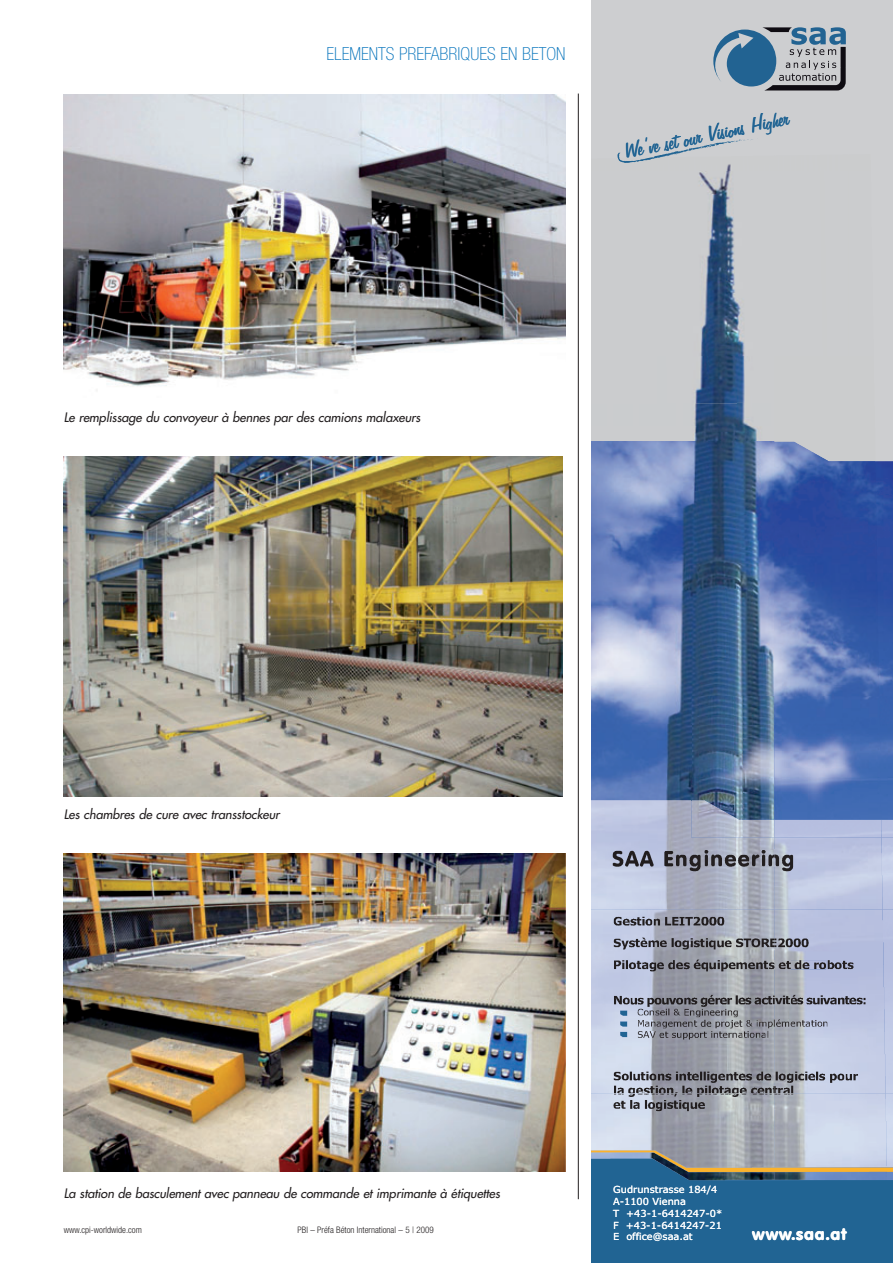
<style>
.page{position:relative;width:893px;height:1263px;background:#fff}
.page>*{position:absolute;margin:0;border:0;box-sizing:border-box;transform-origin:0 0}
.t1{font:25.05px "Freehand 575 BT Regular B+T42+HYXHPX";color:#216493}
.t2{font:100 condensed 18px "Helvetica Neue";color:#0372bb}
.t3{font:16.65px "VAG Rounded BT Regular+T42+FKFTEF";letter-spacing:.05em;color:#fff}
.t4{font:italic 12.75px "Futura";letter-spacing:-.005em;color:#231f20}
.t5{font:9.75px "Verdana+T42+OUOGAD";color:#fff}
.t6{font:300 condensed 9px "Helvetica Neue";color:#231f20}
</style>
<div class="page">
<img style="left:64px;top:94px;width:502px;height:297px">
<img style="left:64px;top:853px;width:502px;height:319px">
<img style="left:64px;top:456px;width:498px;height:341px">
<div style="left:591px;top:0;width:302px;height:589px;background:#cdced0"></div>
<img style="left:591px;top:461px;width:302px;height:565px">
<div style="left:591px;top:1167px;width:302px;height:96px;background:#216493"></div>
<svg style="left:617px;top:139px;width:136px;height:17px"></svg>
<svg style="left:620px;top:1010px;width:7px;height:16px"></svg>
<img style="left:591px;top:156px;width:183px;height:569px">
<svg style="left:713px;top:27px;width:133px;height:64px"></svg>
<img style="left:774px;top:461px;width:103px;height:79px">
<svg style="left:591px;top:401px;width:237px;height:60px"></svg>
<img style="left:691px;top:696px;width:202px;height:124px">
<img style="left:774px;top:540px;width:105px;height:156px">
<img style="left:591px;top:725px;width:100px;height:75px">
<img style="left:591px;top:800px;width:183px;height:109px">
<img style="left:774px;top:820px;width:119px;height:18px">
<img style="left:883px;top:838px;width:10px;height:71px">
<img style="left:774px;top:838px;width:109px;height:71px">
<svg style="left:746px;top:1019px;width:28px;height:7px"></svg>
<img style="left:638px;top:1019px;width:104px;height:7px">
<img style="left:663px;top:1025px;width:79px;height:1px">
<img style="left:638px;top:1022px;width:23px;height:4px">
<img style="left:680px;top:1009px;width:58px;height:8px">
<img style="left:684px;top:1014px;width:54px;height:3px">
<img style="left:637px;top:1008px;width:43px;height:7px">
<img style="left:638px;top:1013px;width:42px;height:2px">
<img style="left:684px;top:995px;width:88px;height:7px">
<img style="left:683px;top:1002px;width:89px;height:5px">
<img style="left:630px;top:997px;width:53px;height:10px">
<img style="left:614px;top:996px;width:16px;height:9px">
<svg style="left:768px;top:961px;width:6px;height:8px"></svg>
<img style="left:642px;top:959px;width:126px;height:9px">
<img style="left:642px;top:968px;width:126px;height:4px">
<img style="left:614px;top:960px;width:27px;height:3px">
<img style="left:614px;top:963px;width:27px;height:6px">
<img style="left:682px;top:938px;width:92px;height:12px">
<img style="left:706px;top:944px;width:68px;height:6px">
<img style="left:682px;top:942px;width:23px;height:8px">
<img style="left:640px;top:937px;width:42px;height:6px">
<img style="left:640px;top:943px;width:42px;height:4px">
<img style="left:614px;top:938px;width:26px;height:4px">
<img style="left:614px;top:942px;width:26px;height:8px">
<img style="left:654px;top:916px;width:70px;height:7px">
<img style="left:654px;top:923px;width:70px;height:3px">
<img style="left:614px;top:916px;width:38px;height:6px">
<img style="left:614px;top:922px;width:38px;height:4px">
<img style="left:591px;top:1026px;width:183px;height:127px">
<img style="left:885px;top:909px;width:8px;height:185px">
<img style="left:774px;top:909px;width:111px;height:185px">
<img style="left:591px;top:1153px;width:183px;height:27px">
<img style="left:655px;top:1100px;width:50px;height:11px">
<img style="left:656px;top:1107px;width:49px;height:4px">
<img style="left:625px;top:1100px;width:30px;height:9px">
<img style="left:630px;top:1103px;width:25px;height:6px">
<svg style="left:613px;top:1100px;width:12px;height:9px"></svg>
<img style="left:667px;top:1094px;width:107px;height:3px">
<img style="left:614px;top:1094px;width:51px;height:3px">
<img style="left:774px;top:1172px;width:113px;height:8px">
<img style="left:774px;top:1094px;width:113px;height:73px">
<hr style="left:578px;top:94px;width:1px;height:1105px;background:#231f20">
<h2 class="t2" style="left:327px;top:47px;width:241px">ELEMENTS PREFABRIQUES EN BETON</h2>
<h1 class="t1" style="left:621px;top:136px;width:169px;rotate:-12deg">We’ve set our Visions Higher</h1>
<p class="t4" style="left:64px;top:411px;width:360px">Le remplissage du convoyeur à bennes par des camions malaxeurs</p>
<p class="t4" style="left:64px;top:807px;width:220px">Les chambres de cure avec transstockeur</p>
<p class="t4" style="left:64px;top:1187px;width:440px">La station de basculement avec panneau de commande et imprimante à étiquettes</p>
<p class="t6" style="left:64px;top:1226px;width:80px">www.cpi-worldwide.com</p>
<p class="t6" style="left:298px;top:1226px;width:138px">PBI – Préfa Béton International – 5 | 2009</p>
<p class="t5" style="left:613px;top:1186px;width:106px">Gudrunstrasse 184/4</p>
<p class="t5" style="left:613px;top:1197px;width:74px">A-1100 Vienna</p>
<p class="t5" style="left:613px;top:1209px;width:111px">T +43-1-6414247-0*</p>
<p class="t5" style="left:613px;top:1221px;width:110px">F +43-1-6414247-21</p>
<p class="t5" style="left:613px;top:1233px;width:81px">E office@saa.at</p>
<h3 class="t3" style="left:752px;top:1224px;width:96px">www.saa.at</h3>
</div>
